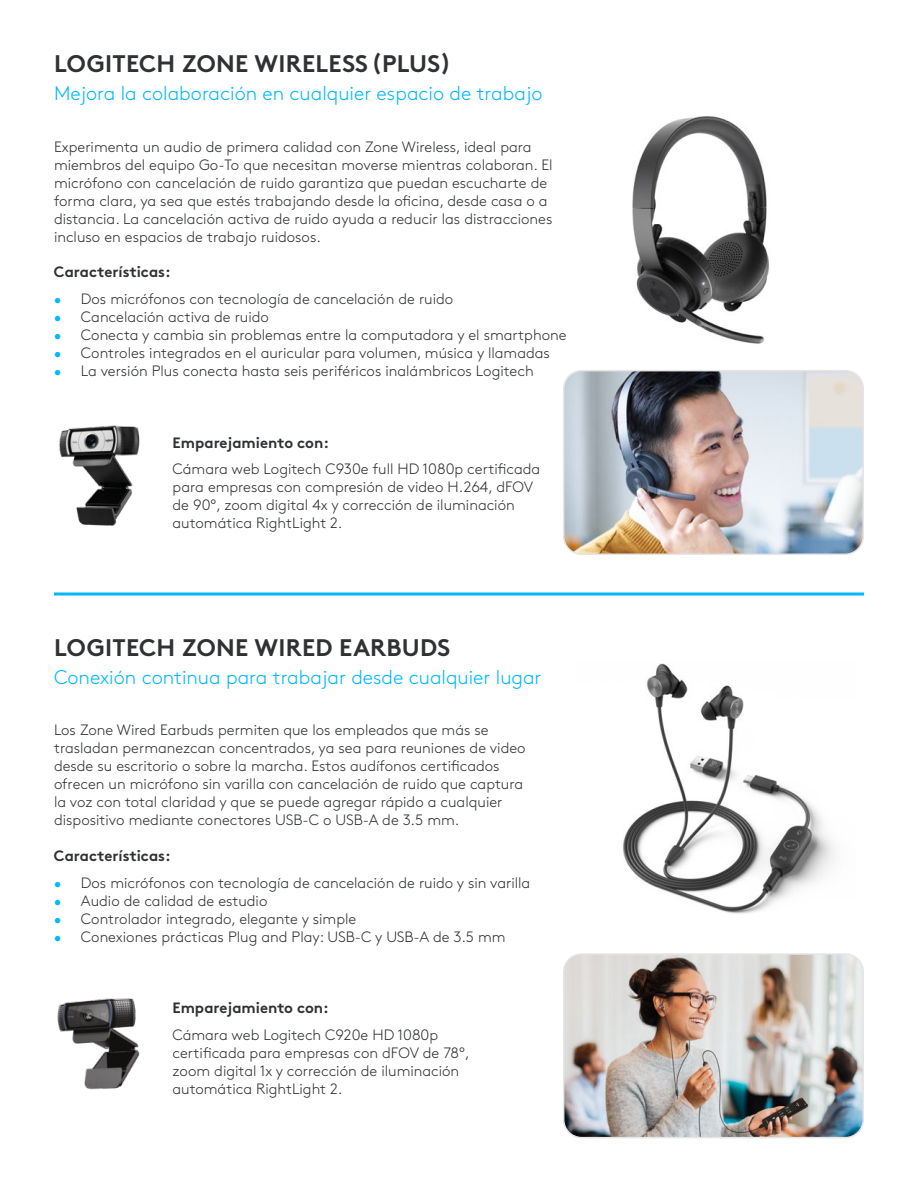
<style>
.page{position:relative;width:918px;height:1188px;background:#fff}
.page>*{position:absolute;margin:0;border:0;box-sizing:border-box;transform-origin:0 0}
.t1{font:700 24px "Brown Pro";letter-spacing:.01em;color:#2f3132}
.t2{font:300 19.8px "Brown Pro";color:#00b8fc}
.t3{font:300 15px/18px "Brown Pro";color:#2f3132}
.t4{font:700 15px "Brown Pro";color:#2f3132}
.s1{color:#00b8fc}
</style>
<div class="page">
<img style="left:623px;top:663px;width:212px;height:251px">
<svg style="left:54px;top:592px;width:810px;height:4px;background:#3fc9fc"></svg>
<img style="left:566px;top:956px;width:295px;height:182px">
<div style="left:563px;top:953px;width:301px;height:185px;border:2px solid #e5e5e5;border-radius:18px"></div>
<img style="left:57px;top:998px;width:83px;height:92px">
<img style="left:566px;top:373px;width:295px;height:179px">
<div style="left:563px;top:370px;width:301px;height:185px;border:2px solid #e5e5e5;border-radius:18px"></div>
<img style="left:59px;top:425px;width:81px;height:101px">
<img style="left:632px;top:116px;width:137px;height:228px">
<h1 class="t1" style="left:54px;top:44px;width:399px">LOGITECH ZONE WIRELESS (PLUS)</h1>
<h2 class="t2" style="left:54px;top:78px;width:490px">Mejora la colaboración en cualquier espacio de trabajo</h2>
<p class="t3" style="left:54px;top:136px;width:500px">Experimenta un audio de primera calidad con Zone Wireless, ideal para miembros del equipo Go-To que necesitan moverse mientras colaboran. El micrófono con cancelación de ruido garantiza que puedan escucharte de forma clara, ya sea que estés trabajando desde la oficina, desde casa o a distancia. La cancelación activa de ruido ayuda a reducir las distracciones incluso en espacios de trabajo ruidosos.</p>
<p class="t4" style="left:54px;top:260px;width:118px">Características:</p>
<p class="t3" style="left:54px;top:289px;width:401px"><span class="s1">•</span> Dos micrófonos con tecnología de cancelación de ruido</p>
<p class="t3" style="left:54px;top:307px;width:217px"><span class="s1">•</span> Cancelación activa de ruido</p>
<p class="t3" style="left:54px;top:325px;width:514px"><span class="s1">•</span> Conecta y cambia sin problemas entre la computadora y el smartphone</p>
<p class="t3" style="left:54px;top:343px;width:497px"><span class="s1">•</span> Controles integrados en el auricular para volumen, música y llamadas</p>
<p class="t3" style="left:54px;top:361px;width:481px"><span class="s1">•</span> La versión Plus conecta hasta seis periféricos inalámbricos Logitech</p>
<p class="t4" style="left:173px;top:430px;width:158px">Emparejamiento con:</p>
<p class="t3" style="left:173px;top:459px;width:369px">Cámara web Logitech C930e full HD 1080p certificada para empresas con compresión de video H.264, dFOV de 90°, zoom digital 4x y corrección de iluminación automática RightLight 2.</p>
<h1 class="t1" style="left:54px;top:628px;width:398px">LOGITECH ZONE WIRED EARBUDS</h1>
<h2 class="t2" style="left:54px;top:662px;width:489px">Conexión continua para trabajar desde cualquier lugar</h2>
<p class="t3" style="left:54px;top:720px;width:473px">Los Zone Wired Earbuds permiten que los empleados que más se trasladan permanezcan concentrados, ya sea para reuniones de video desde su escritorio o sobre la marcha. Estos audífonos certificados ofrecen un micrófono sin varilla con cancelación de ruido que captura la voz con total claridad y que se puede agregar rápido a cualquier dispositivo mediante conectores USB-C o USB-A de 3.5 mm.</p>
<p class="t4" style="left:54px;top:844px;width:118px">Características:</p>
<p class="t3" style="left:54px;top:872px;width:478px"><span class="s1">•</span> Dos micrófonos con tecnología de cancelación de ruido y sin varilla</p>
<p class="t3" style="left:54px;top:890px;width:215px"><span class="s1">•</span> Audio de calidad de estudio</p>
<p class="t3" style="left:54px;top:908px;width:304px"><span class="s1">•</span> Controlador integrado, elegante y simple</p>
<p class="t3" style="left:54px;top:926px;width:453px"><span class="s1">•</span> Conexiones prácticas Plug and Play: USB-C y USB-A de 3.5 mm</p>
<p class="t4" style="left:172px;top:996px;width:158px">Emparejamiento con:</p>
<p class="t3" style="left:172px;top:1025px;width:299px">Cámara web Logitech C920e HD 1080p certificada para empresas con dFOV de 78°, zoom digital 1x y corrección de iluminación automática RightLight 2.</p>
</div>
